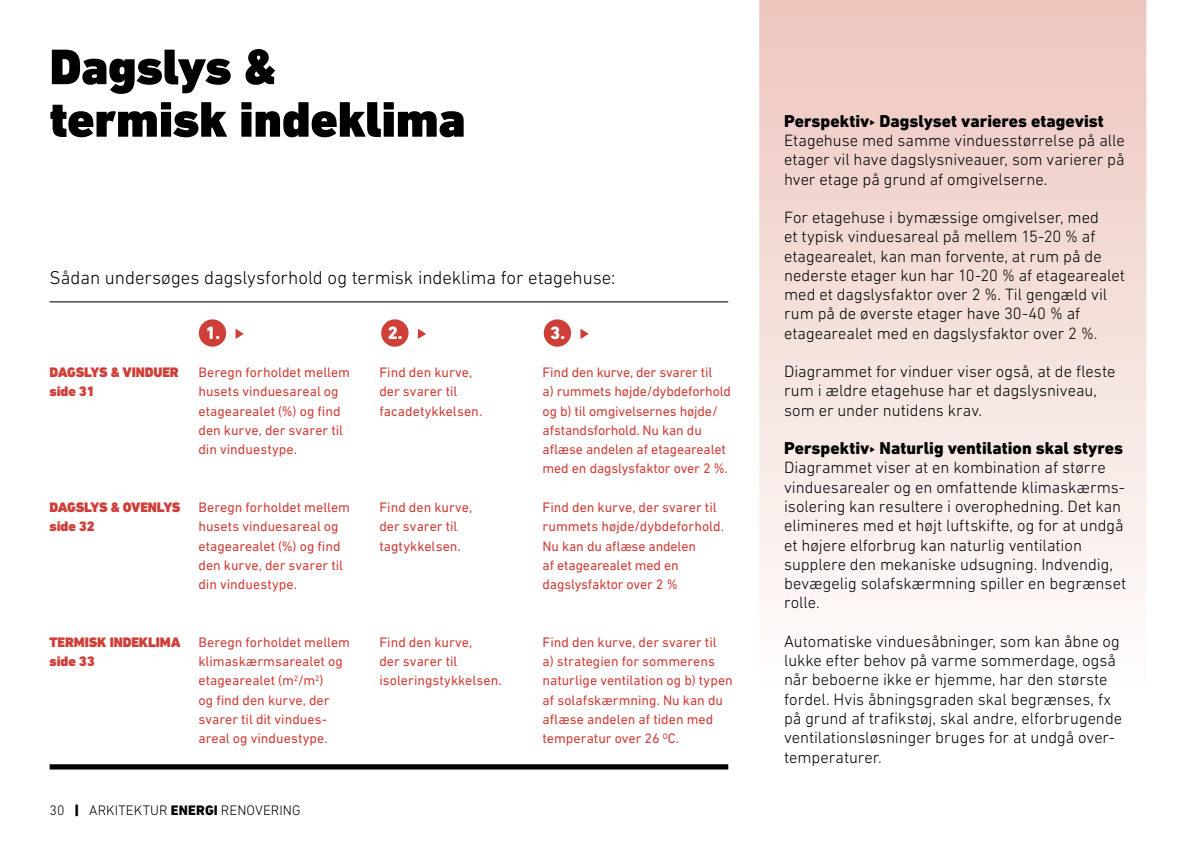
<style>
.page{position:relative;width:1201px;height:844px;background:#fff}
.page>*{position:absolute;margin:0;border:0;box-sizing:border-box;transform-origin:0 0}
.t1{font:900 50.75px/52.5px "DIN Next LT Pro";letter-spacing:-.005em;color:#000}
.t2{font:300 18.9px "DIN Next LT Pro";color:#000}
.t3{font:800 18.03px "DIN Next LT Pro";color:#fff}
.t4{font:800 17.5px "DIN Next LT Pro";color:#000}
.t5{font:300 16.62px/19.2px "DIN Next LT Pro";color:#000}
.t6{font:14px/19.2px "DIN Next LT Pro";color:#cf3f39}
.t7{font:900 14px/19.2px "DIN Next LT Pro";letter-spacing:-.01em;color:#cf3f39}
.t8{font:300 14px "DIN Next LT Pro";letter-spacing:.005em;color:#000}
.s1{font-weight:900}
.s2{font-weight:800}
.s3{font-family:"Entypo";font-weight:400}
</style>
<div class="page">
<svg style="left:759px;top:0;width:387px;height:604px;background:#f4ded9"></svg>
<div style="left:50px;top:764px;width:678px;height:5px;background:#000"></div>
<svg style="left:235px;top:329px;width:8px;height:9px"></svg>
<div style="left:199px;top:319px;width:27px;height:27px;background:#cf3f39;border-radius:50%"></div>
<svg style="left:418px;top:329px;width:8px;height:9px"></svg>
<div style="left:381px;top:319px;width:27px;height:27px;background:#cf3f39;border-radius:50%"></div>
<svg style="left:580px;top:329px;width:8px;height:9px"></svg>
<div style="left:543px;top:319px;width:28px;height:27px;background:#cf3f39;border-radius:50%"></div>
<hr style="left:50px;top:301px;width:678px;height:1px;background:#000">
<h1 class="t1" style="left:50px;top:41px;width:417px">Dagslys &amp; termisk indeklima</h1>
<p class="t2" style="left:50px;top:267px;width:567px">Sådan undersøges dagslysforhold og termisk indeklima for etagehuse:</p>
<p class="t3" style="left:205px;top:322px;width:16px">1.</p>
<p class="t3" style="left:388px;top:322px;width:16px">2.</p>
<p class="t7" style="left:50px;top:362px;width:131px">DAGSLYS &amp; VINDUER side 31</p>
<p class="t3" style="left:550px;top:322px;width:16px">3.</p>
<p class="t6" style="left:198px;top:362px;width:153px">Beregn forholdet mellem husets vinduesareal og etagearealet (%) og find den kurve, der svarer til din vinduestype.</p>
<p class="t6" style="left:379px;top:362px;width:104px">Find den kurve, der svarer til facadetykkelsen.</p>
<p class="t6" style="left:542px;top:362px;width:190px">Find den kurve, der svarer til<br>a) rummets højde/dybdeforhold og b) til omgivelsernes højde/ afstandsforhold. Nu kan du aflæse andelen af etagearealet med en dagslysfaktor over 2 %.</p>
<p class="t6" style="left:542px;top:497px;width:183px">Find den kurve, der svarer til rummets højde/dybdeforhold.<br>Nu kan du aflæse andelen<br>af etagearealet med en dagslysfaktor over 2 %</p>
<p class="t7" style="left:50px;top:497px;width:132px">DAGSLYS &amp; OVENLYS side 32</p>
<p class="t6" style="left:198px;top:497px;width:153px">Beregn forholdet mellem husets vinduesareal og etagearealet (%) og find den kurve, der svarer til din vinduestype.</p>
<p class="t6" style="left:379px;top:497px;width:94px">Find den kurve, der svarer til tagtykkelsen.</p>
<p class="t7" style="left:50px;top:632px;width:132px">TERMISK INDEKLIMA side 33</p>
<p class="t6" style="left:198px;top:632px;width:153px">Beregn forholdet mellem klimaskærmsarealet og etagearealet (m<sup>2</sup>/m<sup>2</sup>)<br>og find den kurve, der svarer til dit vindues&shy;areal og vinduestype.</p>
<p class="t8" style="left:50px;top:802px;width:252px">30 <span class="s1">|</span> ARKITEKTUR <span class="s2">ENERGI</span> RENOVERING</p>
<p class="t6" style="left:379px;top:632px;width:124px">Find den kurve,<br>der svarer til isoleringstykkelsen.</p>
<p class="t6" style="left:542px;top:632px;width:192px">Find den kurve, der svarer til<br>a) strategien for sommerens naturlige ventilation og b) typen af solafskærmning. Nu kan du aflæse andelen af tiden med temperatur over 26 <sup>O</sup>C.</p>
<p class="t4" style="left:784px;top:110px;width:321px">Perspektiv<span class="s3">{</span> Dagslyset varieres etagevist</p>
<p class="t5" style="left:784px;top:130px;width:342px;text-align:justify">Etagehuse med samme vinduesstørrelse på alle etager vil have dagslysniveauer, som varierer på hver etage på grund af omgivelserne.</p>
<p class="t5" style="left:784px;top:207px;width:342px">For etagehuse i bymæssige omgivelser, med<br>et typisk vinduesareal på mellem 15-20 % af etagearealet, kan man forvente, at rum på de nederste etager kun har 10-20 % af etagearealet med et dagslysfaktor over 2 %. Til gengæld vil rum på de øverste etager have 30-40 % af etagearealet med en dagslysfaktor over 2 %.</p>
<p class="t5" style="left:784px;top:361px;width:333px">Diagrammet for vinduer viser også, at de fleste rum i ældre etagehuse har et dagslysniveau, som er under nutidens krav.</p>
<p class="t4" style="left:784px;top:438px;width:341px">Perspektiv<span class="s3">{</span> Naturlig ventilation skal styres</p>
<p class="t5" style="left:784px;top:458px;width:343px">Diagrammet viser at en kombination af større vinduesarealer og en omfattende klimaskærms&shy;isolering kan resultere i overophedning. Det kan elimineres med et højt luftskifte, og for at undgå et højere elforbrug kan naturlig ventilation supplere den mekaniske udsugning. Indvendig, bevægelig solafskærmning spiller en begrænset rolle.</p>
<p class="t5" style="left:784px;top:631px;width:339px">Automatiske vinduesåbninger, som kan åbne og lukke efter behov på varme sommerdage, også når beboerne ikke er hjemme, har den største fordel. Hvis åbningsgraden skal begrænses, fx på grund af trafikstøj, skal andre, elforbrugende ventilationsløsninger bruges for at undgå over&shy;temperaturer.</p>
</div>
